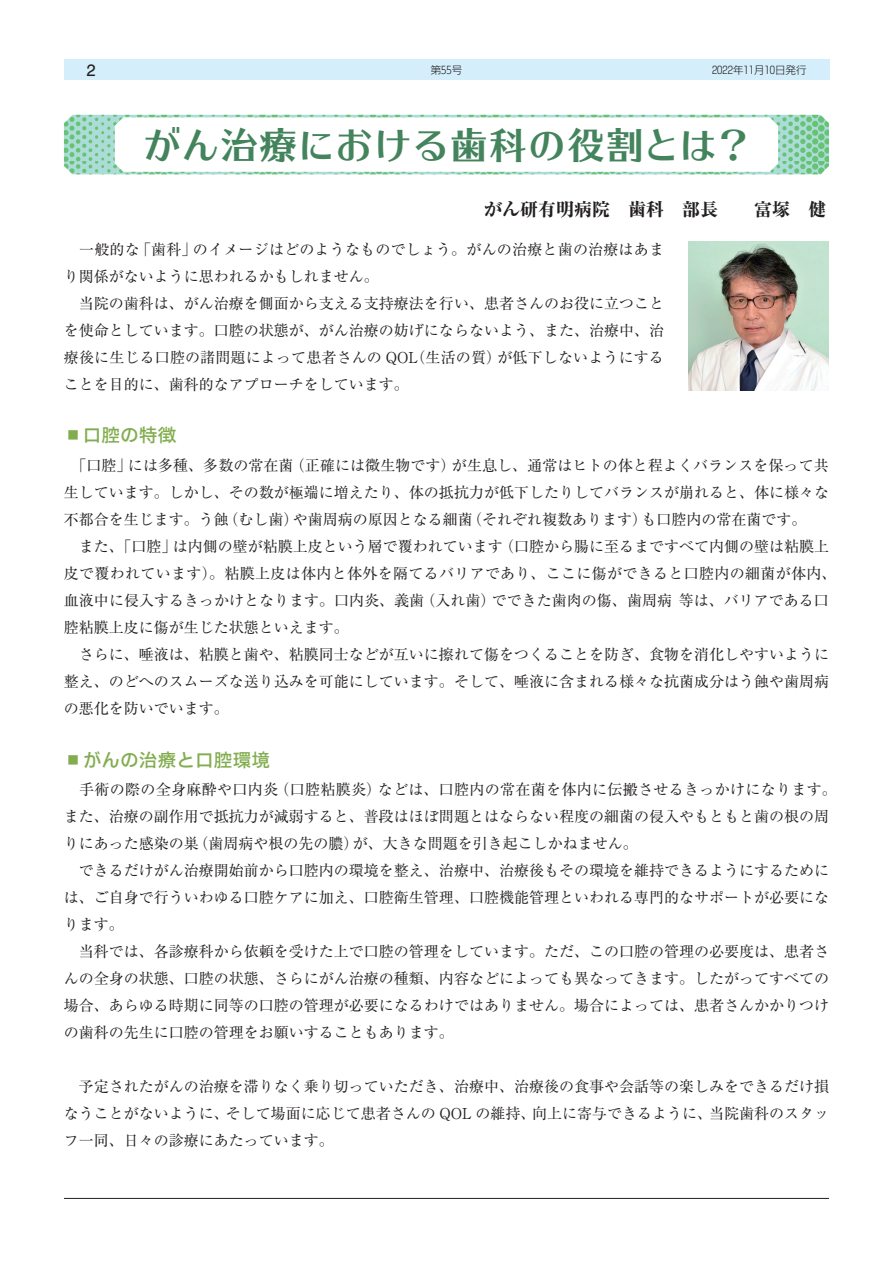
<style>
.page{position:relative;width:893px;height:1263px;background:#fff}
.page>*{position:absolute;margin:0;border:0;box-sizing:border-box;transform-origin:0 0}
.t1{font:36.75px "UD Typos 515 Std";letter-spacing:.05em;color:#43845d}
.t2{font:18.75px "Ro NOW Std GB";color:#82ad4f}
.t3{font:800 18px "Ryumin Pr 6 N";color:#231f20}
.t4{font:16.5px "Oh 036 Pi";color:#231f20}
.t5{font:15px/27px "Ryumin Pr 6 N";color:#231f20}
.t6{font:300 10.5px "Shin Go Pr 6 N";color:#231f20}
.t7{font:300 10.5px "UD Shin Go Pr 6";color:#231f20}
.s1{font-family:"Ryumin Pr 6 N"}
</style>
<div class="page">
<div style="left:64px;top:60px;width:765px;height:20px;background:#d4effb"></div>
<hr style="left:64px;top:1198px;width:765px;height:1px;background:#231f20">
<svg style="left:64px;top:115px;width:765px;height:59px;background:#96d4b6"></svg>
<div style="left:115px;top:117px;width:663px;height:55px;background:#fff;border-radius:9px"></div>
<img style="left:688px;top:242px;width:141px;height:148px">
<p class="t4" style="left:86px;top:60px;width:11px">2</p>
<p class="t7" style="left:431px;top:61px;width:33px">第55号</p>
<p class="t6" style="left:712px;top:61px;width:96px">2022年11月10日発行</p>
<h1 class="t1" style="left:144px;top:113px;width:610px">がん治療における歯科の役割とは？</h1>
<p class="t3" style="left:484px;top:195px;width:343px">がん研有明病院　歯科　部長　　富塚　健</p>
<p class="t5" style="left:64px;top:235px;width:602px">　一般的な「歯科」のイメージはどのようなものでしょう。がんの治療と歯の治療はあまり関係がないように思われるかもしれません。<br>　当院の歯科は、がん治療を側面から支える支持療法を行い、患者さんのお役に立つことを使命としています。口腔の状態が、がん治療の妨げにならないよう、また、治療中、治療後に生じる口腔の諸問題によって患者さんの QOL（生活の質）が低下しないようにすることを目的に、歯科的なアプローチをしています。</p>
<p class="t2" style="left:64px;top:423px;width:114px"><span class="s1">▪</span>口腔の特徴</p>
<p class="t5" style="left:64px;top:451px;width:774px">　「口腔」には多種、多数の常在菌（正確には微生物です）が生息し、通常はヒトの体と程よくバランスを保って共生しています。しかし、その数が極端に増えたり、体の抵抗力が低下したりしてバランスが崩れると、体に様々な不都合を生じます。う蝕（むし歯）や歯周病の原因となる細菌（それぞれ複数あります）も口腔内の常在菌です。<br>　また、「口腔」は内側の壁が粘膜上皮という層で覆われています（口腔から腸に至るまですべて内側の壁は粘膜上皮で覆われています）。粘膜上皮は体内と体外を隔てるバリアであり、ここに傷ができると口腔内の細菌が体内、血液中に侵入するきっかけとなります。口内炎、義歯（入れ歯）でできた歯肉の傷、歯周病 等は、バリアである口腔粘膜上皮に傷が生じた状態といえます。<br>　さらに、唾液は、粘膜と歯や、粘膜同士などが互いに擦れて傷をつくることを防ぎ、食物を消化しやすいように整え、のどへのスムーズな送り込みを可能にしています。そして、唾液に含まれる様々な抗菌成分はう蝕や歯周病の悪化を防いでいます。</p>
<p class="t2" style="left:64px;top:747px;width:208px"><span class="s1">▪</span>がんの治療と口腔環境</p>
<p class="t5" style="left:64px;top:775px;width:774px">　手術の際の全身麻酔や口内炎（口腔粘膜炎）などは、口腔内の常在菌を体内に伝搬させるきっかけになります。また、治療の副作用で抵抗力が減弱すると、普段はほぼ問題とはならない程度の細菌の侵入やもともと歯の根の周りにあった感染の巣（歯周病や根の先の膿）が、大きな問題を引き起こしかねません。<br>　できるだけがん治療開始前から口腔内の環境を整え、治療中、治療後もその環境を維持できるようにするためには、ご自身で行ういわゆる口腔ケアに加え、口腔衛生管理、口腔機能管理といわれる専門的なサポートが必要になります。<br>　当科では、各診療科から依頼を受けた上で口腔の管理をしています。ただ、この口腔の管理の必要度は、患者さんの全身の状態、口腔の状態、さらにがん治療の種類、内容などによっても異なってきます。したがってすべての場合、あらゆる時期に同等の口腔の管理が必要になるわけではありません。場合によっては、患者さんかかりつけの歯科の先生に口腔の管理をお願いすることもあります。</p>
<p class="t5" style="left:64px;top:1072px;width:767px;text-align:justify">　予定されたがんの治療を滞りなく乗り切っていただき、治療中、治療後の食事や会話等の楽しみをできるだけ損なうことがないように、そして場面に応じて患者さんの QOL の維持、向上に寄与できるように、当院歯科のスタッフ一同、日々の診療にあたっています。</p>
</div>
